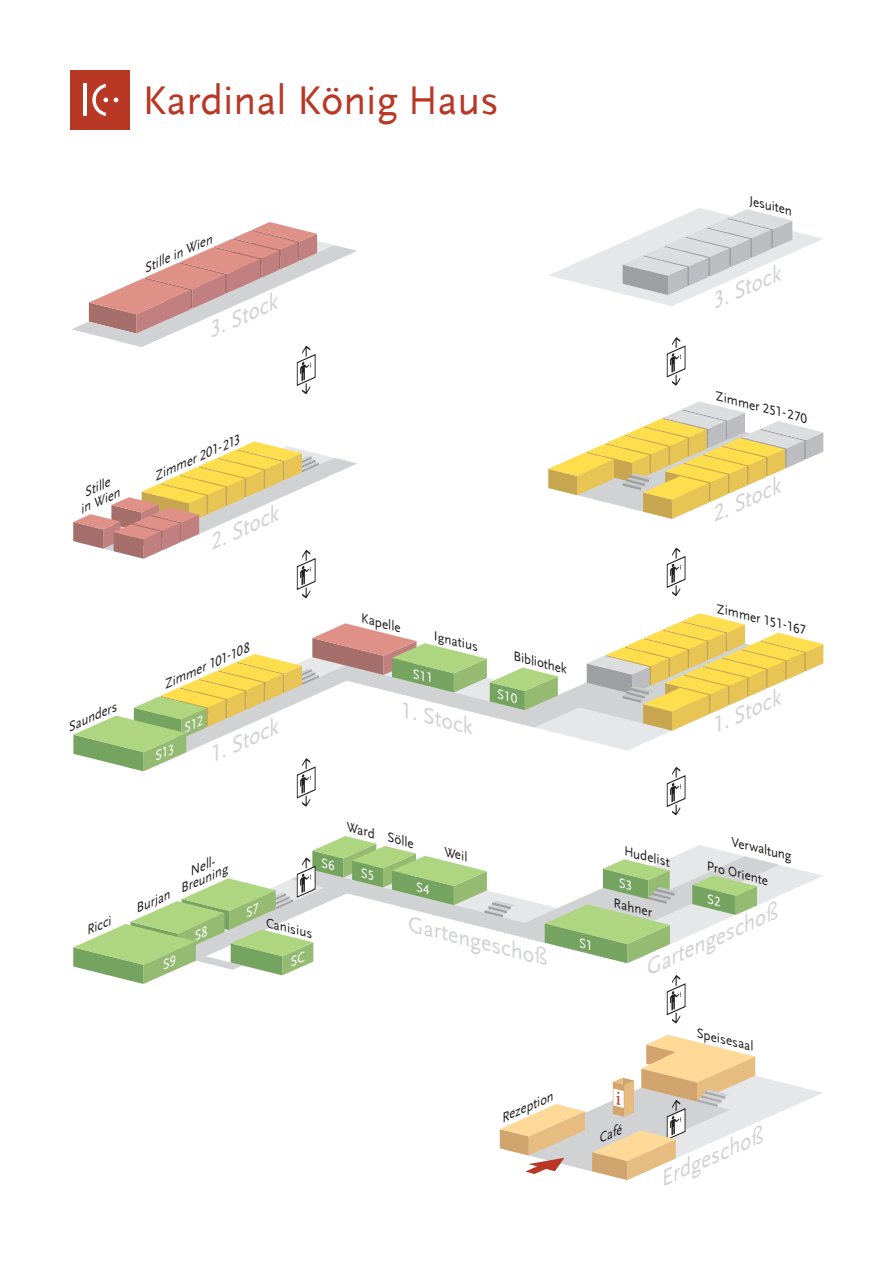
<style>
.page{position:relative;width:893px;height:1263px;background:#fff}
.page>*{position:absolute;margin:0;border:0;box-sizing:border-box;transform-origin:0 0}
.t1{font:42px "Scala Sans";color:#b93825}
.t2{font:italic 22.5px "Scala Sans LF";color:#d1d2d4}
.t3{font:italic 13.5px/12px "Scala Sans LF";color:#231f20}
.t4{font:italic 13.5px "Scala Sans LF";color:#231f20;scale:.9 1}
.s1{font-size:12.15px}
</style>
<div class="page">
<div style="left:70px;top:70px;width:60px;height:60px;background:#b93825"></div>
<hr style="left:83px;top:84px;width:4px;height:32px;background:#fff">
<svg style="left:114px;top:98px;width:4px;height:4px"></svg>
<svg style="left:92px;top:84px;width:16px;height:32px"></svg>
<svg style="left:666px;top:547px;width:20px;height:49px"></svg>
<svg style="left:666px;top:337px;width:20px;height:49px"></svg>
<svg style="left:72px;top:222px;width:285px;height:172px"></svg>
<svg style="left:548px;top:401px;width:275px;height:118px"></svg>
<svg style="left:549px;top:208px;width:273px;height:98px"></svg>
<svg style="left:73px;top:441px;width:284px;height:158px"></svg>
<svg style="left:500px;top:1035px;width:323px;height:145px"></svg>
<svg style="left:73px;top:836px;width:749px;height:188px"></svg>
<svg style="left:73px;top:613px;width:750px;height:203px"></svg>
<h1 class="t1" style="left:142px;top:77px;width:358px">Kardinal König Haus</h1>
<p class="t3" style="left:141px;top:263px;width:75px;rotate:-24deg">Stille in Wien</p>
<h2 class="t2" style="left:203px;top:320px;width:75px;rotate:-24deg">3. Stock</h2>
<p class="t3" style="left:72px;top:491px;width:44px;line-height:13.5px;text-align:center;rotate:-24deg">Stille<br>in Wien</p>
<p class="t3" style="left:152px;top:471px;width:94px;rotate:-24deg">Zimmer 201-213</p>
<h2 class="t2" style="left:204px;top:532px;width:75px;rotate:-24deg">2. Stock</h2>
<p class="t3" style="left:65px;top:722px;width:54px;rotate:-24deg">Saunders</p>
<p class="t3" style="left:161px;top:680px;width:94px;rotate:-24deg">Zimmer 101-108</p>
<h2 class="t2" style="left:204px;top:745px;width:75px;rotate:-24deg">1. Stock</h2>
<p class="t3" style="left:364px;top:612px;width:42px;rotate:14deg">Kapelle</p>
<p class="t3" style="left:436px;top:631px;width:47px;rotate:14deg">I<span class="s1">g</span>natius</p>
<h2 class="t2" style="left:406px;top:698px;width:75px;rotate:14deg">1. Stock</h2>
<p class="t3" style="left:516px;top:650px;width:56px;rotate:14deg">Bibliothek</p>
<p class="t3" style="left:752px;top:195px;width:46px;rotate:14deg"><span class="s1">J</span>esuiten</p>
<h2 class="t2" style="left:706px;top:292px;width:75px;rotate:-24deg">3. Stock</h2>
<p class="t3" style="left:718px;top:391px;width:96px;rotate:14deg">Zimmer 251-270</p>
<h2 class="t2" style="left:706px;top:504px;width:75px;rotate:-24deg">2. Stock</h2>
<p class="t3" style="left:719px;top:603px;width:94px;rotate:14deg">Zimmer 151-167</p>
<h2 class="t2" style="left:706px;top:716px;width:75px;rotate:-24deg">1. Stock</h2>
<p class="t3" style="left:83px;top:926px;width:28px;rotate:-24deg">Ricci</p>
<p class="t3" style="left:133px;top:904px;width:38px;rotate:-24deg">Bur<span class="s1">j</span>an</p>
<p class="t3" style="left:349px;top:821px;width:30px;rotate:14deg">Ward</p>
<p class="t3" style="left:390px;top:832px;width:29px;rotate:14deg">Sölle</p>
<p class="t3" style="left:173px;top:873px;width:53px;text-indent:15px;rotate:-24deg">Nell-<br>Breunin<span class="s1">g</span></p>
<p class="t4" style="left:627px;top:844px;width:53px;rotate:14deg">Hudelist</p>
<p class="t3" style="left:447px;top:846px;width:25px;rotate:14deg">Weil</p>
<p class="t3" style="left:734px;top:836px;width:64px;rotate:14deg">Verwaltung</p>
<p class="t3" style="left:709px;top:860px;width:65px;rotate:14deg">Pro Oriente</p>
<p class="t3" style="left:269px;top:917px;width:49px;rotate:14deg">Canisius</p>
<h2 class="t2" style="left:413px;top:912px;width:145px;rotate:14deg">Gartengeschoß</h2>
<p class="t3" style="left:616px;top:897px;width:41px;rotate:14deg">Rahner</p>
<h2 class="t2" style="left:639px;top:958px;width:145px;rotate:-24deg">Gartengeschoß</h2>
<p class="t3" style="left:498px;top:1113px;width:58px;rotate:-24deg">Rezeption</p>
<p class="t3" style="left:595px;top:1134px;width:26px;rotate:-24deg">Café</p>
<p class="t3" style="left:699px;top:1027px;width:60px;rotate:14deg">Speisesaal</p>
<h2 class="t2" style="left:654px;top:1169px;width:112px;rotate:-24deg">Erdgeschoß</h2>
</div>
